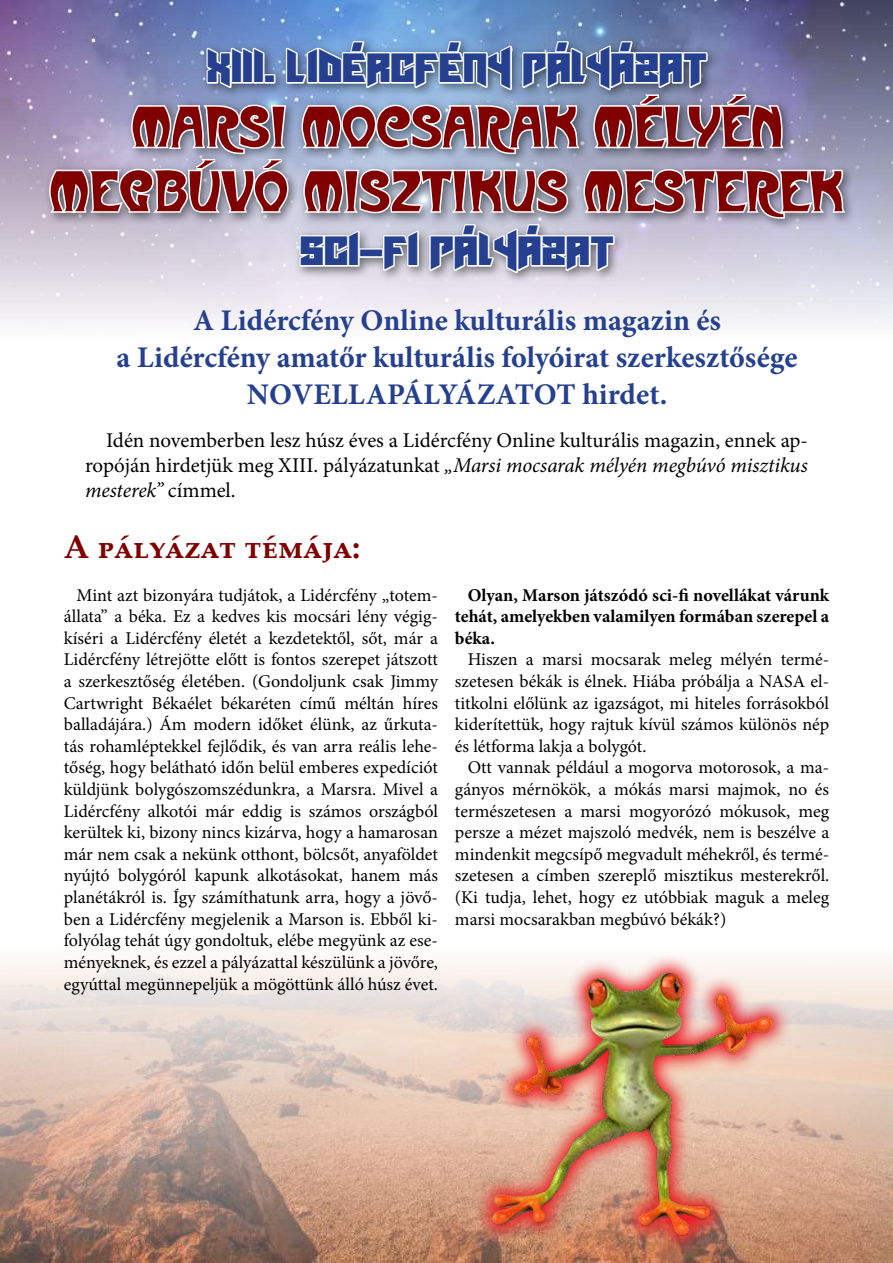
<style>
.page{position:relative;width:893px;height:1263px;background:#fff}
.page>*{position:absolute;margin:0;border:0;box-sizing:border-box;transform-origin:0 0}
.t1{font:60px/64.5px "H Metropolitaines D";color:#800000;text-align:center}
.t2{font:45px "Cyberpunks";color:#25408f}
.t3{font:700 33px "Palatino Linotype";color:#800000}
.t4{font:700 30px/37.2px "Minion Pro";color:#25408f;text-align:center}
.t5{font:21px/25.2px "Minion Pro";color:#000;text-align:justify}
.t6{font:18px/21.6px "Minion Pro";color:#000;text-align:justify}
.t7{font:700 18px/21.6px "Minion Pro";color:#000;text-align:justify}
.s1{font-style:italic}
</style>
<div class="page">
<img style="left:0;top:961px;width:893px;height:302px">
<img style="left:0;top:0;width:893px;height:323px">
<div style="left:44px;top:36px;width:812px;height:248px;background:#000;opacity:.5"></div>
<svg style="left:47px;top:39px;width:800px;height:238px"></svg>
<svg style="left:473px;top:961px;width:319px;height:294px;background:#debeac"></svg>
<img style="left:482px;top:955px;width:301px;height:308px">
<h2 class="t2" style="left:207px;top:43px;width:502px">XIII. Lidércfény pályázat</h2>
<h1 class="t1" style="left:49px;top:93px;width:796px">MARSI MOCSARAK MÉLYÉN<br>MEGBÚVÓ MISZTIKUS MESTEREK</h1>
<h2 class="t2" style="left:300px;top:226px;width:316px">sci-fi pályázat</h2>
<h3 class="t4" style="left:117px;top:301px;width:683px">A Lidércfény Online kulturális magazin és<br>a Lidércfény amatőr kulturális folyóirat szerkesztősége<br>NOVELLAPÁLYÁZATOT hirdet.</h3>
<p class="t5" style="left:85px;top:427px;width:724px;text-indent:21px">Idén novemberben lesz húsz éves a Lidércfény Online kulturális magazin, ennek ap&shy;ropóján hirdetjük meg XIII. pályázatunkat <span class="s1">„Marsi mocsarak mélyén megbúvó misztikus mesterek”</span> címmel.</p>
<h3 class="t3" style="left:64px;top:523px;width:298px">A pályázat témája:</h3>
<p class="t6" style="left:64px;top:584px;width:376px;text-indent:13px">Mint azt bizonyára tudjátok, a Lidércfény „totem&shy;állata” a béka. Ez a kedves kis mocsári lény végig&shy;kíséri a Lidércfény életét a kezdetektől, sőt, már a Lidércfény létrejötte előtt is fontos szerepet játszott a szerkesztőség életében. (Gondoljunk csak Jimmy Cartwright Békaélet békaréten című méltán híres balladájára.) Ám modern időket élünk, az űrkuta&shy;tás rohamléptekkel fejlődik, és van arra reális lehe&shy;tőség, hogy belátható időn belül emberes expedíciót küldjünk bolygószomszédunkra, a Marsra. Mivel a Lidércfény alkotói már eddig is számos országból kerültek ki, bizony nincs kizárva, hogy a hamarosan már nem csak a nekünk otthont, bölcsőt, anyaföldet nyújtó bolygóról kapunk alkotásokat, hanem más planétákról is. Így számíthatunk arra, hogy a jövő&shy;ben a Lidércfény megjelenik a Marson is. Ebből ki&shy;folyólag tehát úgy gondoltuk, elébe megyünk az ese&shy;ményeknek, és ezzel a pályázattal készülünk a jövőre, egyúttal megünnepeljük a mögöttünk álló húsz évet.</p>
<p class="t7" style="left:455px;top:584px;width:376px;text-indent:13px">Olyan, Marson játszódó sci-fi novellákat várunk tehát, amelyekben valamilyen formában szerepel a béka.</p>
<p class="t6" style="left:455px;top:649px;width:376px;text-indent:13px">Hiszen a marsi mocsarak meleg mélyén termé&shy;szetesen békák is élnek. Hiába próbálja a NASA el&shy;titkolni előlünk az igazságot, mi hiteles forrásokból kiderítettük, hogy rajtuk kívül számos különös nép és létforma lakja a bolygót.</p>
<p class="t6" style="left:455px;top:757px;width:376px;text-indent:13px">Ott vannak például a mogorva motorosok, a ma&shy;gányos mérnökök, a mókás marsi majmok, no és természetesen a marsi mogyorózó mókusok, meg persze a mézet majszoló medvék, nem is beszélve a mindenkit megcsípő megvadult méhekről, és termé&shy;szetesen a címben szereplő misztikus mesterekről. (Ki tudja, lehet, hogy ez utóbbiak maguk a meleg marsi mocsarakban megbúvó békák?)</p>
</div>
